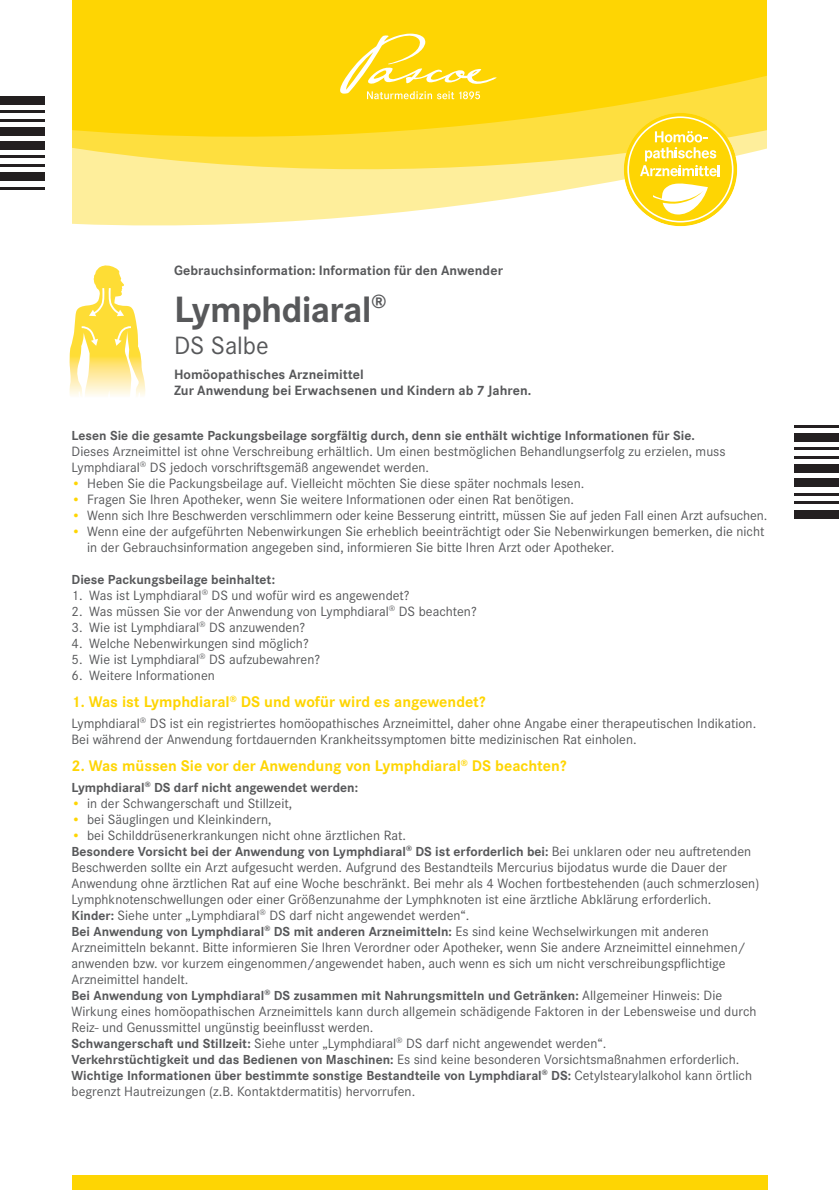
<style>
.page{position:relative;width:839px;height:1190px;background:#fff}
.page>*{position:absolute;margin:0;border:0;box-sizing:border-box;transform-origin:0 0}
._00_Produktname{font:700 38px "Corporate S Pro";letter-spacing:-.02em;color:#57585a}
._00_Produktname_2_Ze{font:26px "Corporate S Pro";letter-spacing:-.005em;color:#57585a}
._03_Zwischenhead_far{font:700 16px "Corporate S Pro";color:#fed503}
._01_GT_7_8pt{font:14px/16px "Corporate S Pro";color:#57585a}
._00_Gebrauchsinfo_mi{font:700 14px/16px "Corporate S Pro";letter-spacing:.005em;color:#57585a}
._01_GT_7_8pt-2{font:700 13.6px "Corporate S Pro";color:#57585a}
.s1{font-size:13.6px;color:#fed503}
.s2{font-weight:400;font-size:14px}
.s3{font-weight:700;font-size:13.6px}
</style>
<div class="page">
<svg style="left:72px;top:185px;width:663px;height:42px;fill:#feee9b"></svg>
<svg style="left:72px;top:0;width:695px;height:185px;background:#feda23"></svg>
<svg style="left:340px;top:34px;width:156px;height:65px;background:#fedb2c"></svg>
<div style="left:72px;top:1174px;width:694px;height:16px;background:#fed503"></div>
<svg style="left:623px;top:113px;width:113px;height:113px"></svg>
<svg style="left:627px;top:116px;width:106px;height:106px"></svg>
<img style="left:69px;top:265px;width:77px;height:131px">
<svg style="left:89px;top:288px;width:35px;height:28px"></svg>
<svg style="left:114px;top:326px;width:17px;height:20px"></svg>
<svg style="left:82px;top:326px;width:16px;height:20px"></svg>
<hr style="left:0;top:187px;width:45px;height:2px;background:#231f20">
<div style="left:0;top:172px;width:45px;height:9px;background:#231f20"></div>
<hr style="left:0;top:164px;width:45px;height:3px;background:#231f20">
<hr style="left:0;top:155px;width:45px;height:3px;background:#231f20">
<div style="left:0;top:141px;width:45px;height:9px;background:#231f20"></div>
<div style="left:0;top:127px;width:45px;height:9px;background:#231f20"></div>
<hr style="left:0;top:119px;width:45px;height:2px;background:#231f20">
<hr style="left:0;top:110px;width:45px;height:3px;background:#231f20">
<div style="left:0;top:96px;width:45px;height:8px;background:#231f20"></div>
<hr style="left:793px;top:425px;width:45px;height:3px;background:#231f20">
<div style="left:793px;top:433px;width:45px;height:9px;background:#231f20"></div>
<hr style="left:793px;top:447px;width:45px;height:3px;background:#231f20">
<hr style="left:793px;top:456px;width:45px;height:3px;background:#231f20">
<div style="left:793px;top:464px;width:45px;height:9px;background:#231f20"></div>
<div style="left:793px;top:479px;width:45px;height:8px;background:#231f20"></div>
<hr style="left:793px;top:493px;width:45px;height:3px;background:#231f20">
<hr style="left:793px;top:501px;width:45px;height:3px;background:#231f20">
<div style="left:793px;top:510px;width:45px;height:8px;background:#231f20"></div>
<p class="_00_Gebrauchsinfo_mi" style="left:174px;top:262px;width:330px">Gebrauchsinformation: Information für den Anwender</p>
<p class="_00_Produktname" style="left:174px;top:279px;width:214px">Lymphdiaral<sup>®</sup></p>
<p class="_00_Produktname_2_Ze" style="left:174px;top:326px;width:96px">DS Salbe</p>
<p class="_00_Gebrauchsinfo_mi" style="left:174px;top:366px;width:359px">Homöopathisches Arzneimittel<br>Zur Anwendung bei Erwachsenen und Kindern ab 7 Jahren.</p>
<p class="_01_GT_7_8pt-2" style="left:71px;top:424px;width:624px">Lesen Sie die gesamte Packungsbeilage sorgfältig durch, denn sie enthält wichtige Informationen für Sie.</p>
<p class="_01_GT_7_8pt" style="left:71px;top:442px;width:655px">Dieses Arzneimittel ist ohne Verschreibung erhältlich. Um einen bestmöglichen Behandlungserfolg zu erzielen, muss<br>Lymphdiaral<sup>®</sup> DS jedoch vorschriftsgemäß angewendet werden.</p>
<p class="_01_GT_7_8pt" style="left:71px;top:474px;width:514px"><span class="s1">•</span> Heben Sie die Packungsbeilage auf. Vielleicht möchten Sie diese später nochmals lesen.</p>
<p class="_01_GT_7_8pt" style="left:71px;top:490px;width:504px"><span class="s1">•</span> Fragen Sie Ihren Apotheker, wenn Sie weitere Informationen oder einen Rat benötigen.</p>
<p class="_01_GT_7_8pt" style="left:71px;top:506px;width:697px"><span class="s1">•</span> Wenn sich Ihre Beschwerden verschlimmern oder keine Besserung eintritt, müssen Sie auf jeden Fall einen Arzt aufsuchen.</p>
<p class="_01_GT_7_8pt" style="left:87px;top:522px;width:678px;text-indent:-16px"><span class="s1">•</span> Wenn eine der aufgeführten Nebenwirkungen Sie erheblich beeinträchtigt oder Sie Nebenwirkungen bemerken, die nicht in der Gebrauchsinformation angegeben sind, informieren Sie bitte Ihren Arzt oder Apotheker.</p>
<p class="_01_GT_7_8pt-2" style="left:71px;top:568px;width:205px">Diese Packungsbeilage beinhaltet:</p>
<p class="_01_GT_7_8pt" style="left:71px;top:586px;width:339px">1. Was ist Lymphdiaral<sup>®</sup> DS und wofür wird es angewendet?</p>
<p class="_01_GT_7_8pt" style="left:71px;top:602px;width:406px">2. Was müssen Sie vor der Anwendung von Lymphdiaral<sup>®</sup> DS beachten?</p>
<p class="_01_GT_7_8pt" style="left:71px;top:618px;width:235px">3. Wie ist Lymphdiaral<sup>®</sup> DS anzuwenden?</p>
<p class="_01_GT_7_8pt" style="left:71px;top:634px;width:238px">4. Welche Nebenwirkungen sind möglich?</p>
<p class="_01_GT_7_8pt" style="left:71px;top:650px;width:250px">5. Wie ist Lymphdiaral<sup>®</sup> DS aufzubewahren?</p>
<p class="_01_GT_7_8pt" style="left:71px;top:666px;width:145px">6. Weitere Informationen</p>
<p class="_03_Zwischenhead_far" style="left:71px;top:689px;width:415px">1. Was ist Lymphdiaral<sup>®</sup> DS und wofür wird es angewendet?</p>
<p class="_01_GT_7_8pt" style="left:71px;top:714px;width:685px">Lymphdiaral<sup>®</sup> DS ist ein registriertes homöopathisches Arzneimittel, daher ohne Angabe einer therapeutischen Indikation.</p>
<p class="_01_GT_7_8pt" style="left:71px;top:730px;width:566px">Bei während der Anwendung fortdauernden Krankheitssymptomen bitte medizinischen Rat einholen.</p>
<p class="_03_Zwischenhead_far" style="left:71px;top:753px;width:496px">2. Was müssen Sie vor der Anwendung von Lymphdiaral<sup>®</sup> DS beachten?</p>
<p class="_01_GT_7_8pt-2" style="left:71px;top:776px;width:288px">Lymphdiaral<sup>®</sup> DS darf nicht angewendet werden:</p>
<p class="_01_GT_7_8pt" style="left:71px;top:794px;width:222px"><span class="s1">•</span> in der Schwangerschaft und Stillzeit,</p>
<p class="_01_GT_7_8pt" style="left:71px;top:810px;width:201px"><span class="s1">•</span> bei Säuglingen und Kleinkindern,</p>
<p class="_01_GT_7_8pt" style="left:71px;top:826px;width:336px"><span class="s1">•</span> bei Schilddrüsenerkrankungen nicht ohne ärztlichen Rat.</p>
<p class="_01_GT_7_8pt-2" style="left:71px;top:840px;width:680px">Besondere Vorsicht bei der Anwendung von Lymphdiaral<sup>®</sup> DS ist erforderlich bei: <span class="s2">Bei unklaren oder neu auftretenden</span></p>
<p class="_01_GT_7_8pt" style="left:71px;top:858px;width:688px">Beschwerden sollte ein Arzt aufgesucht werden. Aufgrund des Bestandteils Mercurius bijodatus wurde die Dauer der<br>Anwendung ohne ärztlichen Rat auf eine Woche beschränkt. Bei mehr als 4 Wochen fortbestehenden (auch schmerzlosen)<br>Lymphknotenschwellungen oder einer Größenzunahme der Lymphknoten ist eine ärztliche Abklärung erforderlich.</p>
<p class="_01_GT_7_8pt" style="left:71px;top:906px;width:399px"><span class="s3">Kinder:</span> Siehe unter „Lymphdiaral<sup>®</sup> DS darf nicht angewendet werden“.</p>
<p class="_01_GT_7_8pt-2" style="left:71px;top:920px;width:638px">Bei Anwendung von Lymphdiaral<sup>®</sup> DS mit anderen Arzneimitteln: <span class="s2">Es sind keine Wechselwirkungen mit anderen</span></p>
<p class="_01_GT_7_8pt" style="left:71px;top:938px;width:675px">Arzneimitteln bekannt. Bitte informieren Sie Ihren Verordner oder Apotheker, wenn Sie andere Arzneimittel einnehmen/ anwenden bzw. vor kurzem eingenommen/angewendet haben, auch wenn es sich um nicht verschreibungspflichtige<br>Arzneimittel handelt.</p>
<p class="_01_GT_7_8pt-2" style="left:71px;top:984px;width:651px">Bei Anwendung von Lymphdiaral<sup>®</sup> DS zusammen mit Nahrungsmitteln und Getränken: <span class="s2">Allgemeiner Hinweis: Die</span></p>
<p class="_01_GT_7_8pt" style="left:71px;top:1002px;width:686px">Wirkung eines homöopathischen Arzneimittels kann durch allgemein schädigende Faktoren in der Lebensweise und durch<br>Reiz- und Genussmittel ungünstig beeinflusst werden.</p>
<p class="_01_GT_7_8pt" style="left:71px;top:1034px;width:536px"><span class="s3">Schwangerschaft und Stillzeit:</span> Siehe unter „Lymphdiaral<sup>®</sup> DS darf nicht angewendet werden“.</p>
<p class="_01_GT_7_8pt" style="left:71px;top:1050px;width:668px"><span class="s3">Verkehrstüchtigkeit und das Bedienen von Maschinen:</span> Es sind keine besonderen Vorsichtsmaßnahmen erforderlich.</p>
<p class="_01_GT_7_8pt-2" style="left:71px;top:1064px;width:681px">Wichtige Informationen über bestimmte sonstige Bestandteile von Lymphdiaral<sup>®</sup> DS: <span class="s2">Cetylstearylalkohol kann örtlich</span></p>
<p class="_01_GT_7_8pt" style="left:71px;top:1082px;width:345px">begrenzt Hautreizungen (z.B. Kontaktdermatitis) hervorrufen.</p>
</div>
